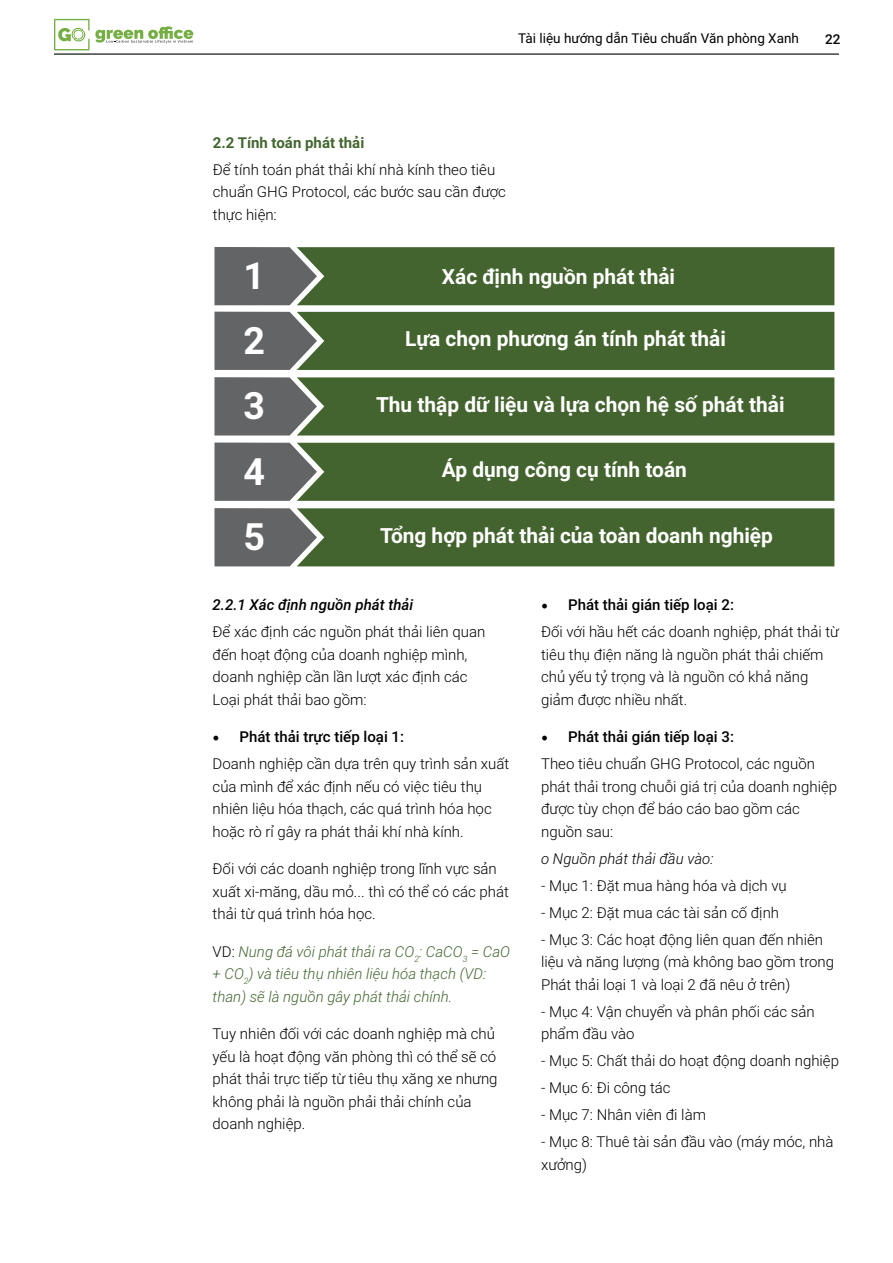
<style>
.page{position:relative;width:893px;height:1263px;background:#fff}
.page>*{position:absolute;margin:0;border:0;box-sizing:border-box;transform-origin:0 0}
.t1{font:700 37.65px "Roboto";color:#fff}
.t2{font:700 20.85px "Roboto";color:#fff}
.t3{font:300 15px/22.5px "Roboto";color:#000}
.t4{font:italic 300 15px/22.5px "Roboto";color:#436630}
.t5{font:italic 500 15px "Roboto";color:#000}
.t6{font:italic 300 15px "Roboto";color:#000}
.t7{font:700 15px "Roboto";color:#436630}
.t8{font:13.5px "Roboto";color:#000}
.t9{font:500 13.5px "Roboto";color:#000}
.s1{font-family:"Minion Pro";font-weight:500;font-size:18px}
.s2{font-weight:500}
.s3{font-style:normal;color:#000}
</style>
<div class="page">
<hr style="left:54px;top:54px;width:785px;height:1px;background:#000">
<svg style="left:54px;top:19px;width:139px;height:31px"></svg>
<svg style="left:214px;top:247px;width:620px;height:58px;background:#4b663a"></svg>
<svg style="left:214px;top:312px;width:620px;height:58px;background:#4b663a"></svg>
<svg style="left:214px;top:377px;width:620px;height:58px;background:#4c673b"></svg>
<svg style="left:214px;top:442px;width:620px;height:59px;background:#4d683c"></svg>
<svg style="left:214px;top:508px;width:620px;height:58px;background:#4c673b"></svg>
<p class="t8" style="left:518px;top:29px;width:282px">Tài liệu hướng dẫn Tiêu chuẩn Văn phòng Xanh</p>
<p class="t9" style="left:825px;top:30px;width:17px">22</p>
<p class="t7" style="left:213px;top:132px;width:153px">2.2 Tính toán phát thải</p>
<p class="t3" style="left:213px;top:158px;width:295px">Để tính toán phát thải khí nhà kính theo tiêu chuẩn GHG Protocol, các bước sau cần được thực hiện:</p>
<h1 class="t1" style="left:244px;top:249px;width:23px">1</h1>
<h2 class="t2" style="left:442px;top:262px;width:235px">Xác định nguồn phát thải</h2>
<h1 class="t1" style="left:244px;top:314px;width:23px">2</h1>
<h2 class="t2" style="left:405px;top:324px;width:322px">Lựa chọn phương án tính phát thải</h2>
<h1 class="t1" style="left:244px;top:380px;width:23px">3</h1>
<h2 class="t2" style="left:376px;top:390px;width:410px">Thu thập dữ liệu và lựa chọn hệ số phát thải</h2>
<h1 class="t1" style="left:244px;top:445px;width:23px">4</h1>
<h2 class="t2" style="left:442px;top:455px;width:246px">Áp dụng công cụ tính toán</h2>
<h1 class="t1" style="left:244px;top:511px;width:23px">5</h1>
<h2 class="t2" style="left:380px;top:521px;width:394px">Tổng hợp phát thải của toàn doanh nghiệp</h2>
<p class="t5" style="left:213px;top:594px;width:202px">2.2.1 Xác định nguồn phát thải</p>
<p class="t3" style="left:213px;top:620px;width:274px">Để xác định các nguồn phát thải liên quan đến hoạt động của doanh nghiệp mình, doanh nghiệp cần lần lượt xác định các Loại phát thải bao gồm:</p>
<p class="t3" style="left:213px;top:723px;width:298px;line-height:27px"><span class="s1">•</span> <span class="s2">Phát thải trực tiếp loại 1:<br></span>Doanh nghiệp cần dựa trên quy trình sản xuất</p>
<p class="t3" style="left:213px;top:775px;width:281px">của mình để xác định nếu có việc tiêu thụ nhiên liệu hóa thạch, các quá trình hóa học hoặc rò rỉ gây ra phát thải khí nhà kính.</p>
<p class="t3" style="left:213px;top:857px;width:298px">Đối với các doanh nghiệp trong lĩnh vực sản xuất xi-măng, dầu mỏ... thì có thể có các phát thải từ quá trình hóa học.</p>
<p class="t4" style="left:213px;top:940px;width:299px"><span class="s3">VD:</span> Nung đá vôi phát thải ra CO<sub>2</sub>: CaCO<sub>3</sub> = CaO + CO<sub>2</sub>) và tiêu thụ nhiên liệu hóa thạch (VD: than) sẽ là nguồn gây phát thải chính.</p>
<p class="t3" style="left:213px;top:1022px;width:286px">Tuy nhiên đối với các doanh nghiệp mà chủ yếu là hoạt động văn phòng thì có thể sẽ có phát thải trực tiếp từ tiêu thụ xăng xe nhưng không phải là nguồn phải thải chính của doanh nghiệp.</p>
<p class="t3" style="left:541px;top:591px;width:299px;line-height:27px"><span class="s1">•</span> <span class="s2">Phát thải gián tiếp loại 2:<br></span>Đối với hầu hết các doanh nghiệp, phát thải từ</p>
<p class="t3" style="left:541px;top:643px;width:284px">tiêu thụ điện năng là nguồn phát thải chiếm chủ yếu tỷ trọng và là nguồn có khả năng giảm được nhiều nhất.</p>
<p class="t3" style="left:541px;top:723px;width:275px;line-height:27px"><span class="s1">•</span> <span class="s2">Phát thải gián tiếp loại 3:<br></span>Theo tiêu chuẩn GHG Protocol, các nguồn</p>
<p class="t3" style="left:541px;top:775px;width:298px">phát thải trong chuỗi giá trị của doanh nghiệp được tùy chọn để báo cáo bao gồm các nguồn sau:</p>
<p class="t6" style="left:541px;top:848px;width:174px">o Nguồn phát thải đầu vào:</p>
<p class="t3" style="left:541px;top:874px;width:247px">- Mục 1: Đặt mua hàng hóa và dịch vụ</p>
<p class="t3" style="left:541px;top:901px;width:240px">- Mục 2: Đặt mua các tài sản cố định</p>
<p class="t3" style="left:541px;top:928px;width:295px">- Mục 3: Các hoạt động liên quan đến nhiên liệu và năng lượng (mà không bao gồm trong<br>Phát thải loại 1 và loại 2 đã nêu ở trên)</p>
<p class="t3" style="left:541px;top:1000px;width:275px">- Mục 4: Vận chuyển và phân phối các sản phẩm đầu vào</p>
<p class="t3" style="left:541px;top:1049px;width:299px">- Mục 5: Chất thải do hoạt động doanh nghiệp</p>
<p class="t3" style="left:541px;top:1076px;width:131px">- Mục 6: Đi công tác</p>
<p class="t3" style="left:541px;top:1103px;width:166px">- Mục 7: Nhân viên đi làm</p>
<p class="t3" style="left:541px;top:1130px;width:294px">- Mục 8: Thuê tài sản đầu vào (máy móc, nhà xưởng)</p>
</div>
